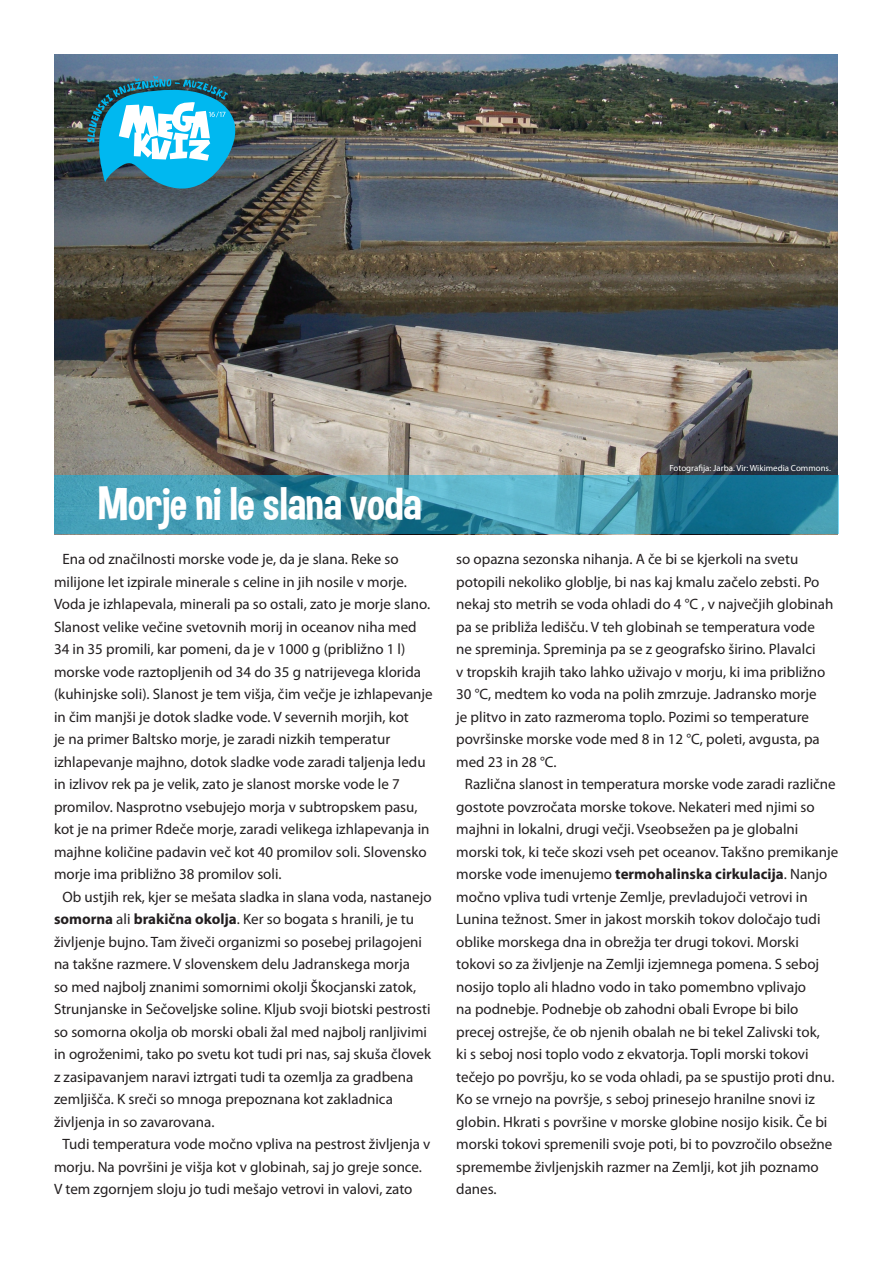
<style>
.page{position:relative;width:893px;height:1263px;background:#fff}
.page>*{position:absolute;margin:0;border:0;box-sizing:border-box;transform-origin:0 0}
.t1{font:46.5px "Dimbo";color:#fff}
.t2{font:15px/22.5px "Myriad Pro";color:#231f20}
.t3{font:8.85px "Myriad Pro";color:#fff}
.s1{font-weight:700}
</style>
<div class="page">
<img style="left:54px;top:54px;width:784px;height:421px">
<svg style="left:54px;top:475px;width:785px;height:59px;background:#3d94ac"></svg>
<svg style="left:87px;top:76px;width:148px;height:113px"></svg>
<p class="t1" style="left:99px;top:476px;width:324px">Morje ni le slana voda</p>
<p class="t2" style="left:54px;top:547px;width:380px;text-indent:9px">Ena od značilnosti morske vode je, da je slana. Reke so milijone let izpirale minerale s celine in jih nosile v morje.<br>Voda je izhlapevala, minerali pa so ostali, zato je morje slano.<br>Slanost velike večine svetovnih morij in oceanov niha med 34 in 35 promili, kar pomeni, da je v 1000 g (približno 1 l) morske vode raztopljenih od 34 do 35 g natrijevega klorida (kuhinjske soli). Slanost je tem višja, čim večje je izhlapevanje in čim manjši je dotok sladke vode. V severnih morjih, kot<br>je na primer Baltsko morje, je zaradi nizkih temperatur izhlapevanje majhno, dotok sladke vode zaradi taljenja ledu in izlivov rek pa je velik, zato je slanost morske vode le 7 promilov. Nasprotno vsebujejo morja v subtropskem pasu, kot je na primer Rdeče morje, zaradi velikega izhlapevanja in majhne količine padavin več kot 40 promilov soli. Slovensko morje ima približno 38 promilov soli.</p>
<p class="t2" style="left:54px;top:885px;width:379px;text-indent:9px">Ob ustjih rek, kjer se mešata sladka in slana voda, nastanejo <span class="s1">somorna</span> ali <span class="s1">brakična okolja</span>. Ker so bogata s hranili, je tu življenje bujno. Tam živeči organizmi so posebej prilagojeni na takšne razmere. V slovenskem delu Jadranskega morja<br>so med najbolj znanimi somornimi okolji Škocjanski zatok, Strunjanske in Sečoveljske soline. Kljub svoji biotski pestrosti so somorna okolja ob morski obali žal med najbolj ranljivimi in ogroženimi, tako po svetu kot tudi pri nas, saj skuša človek z zasipavanjem naravi iztrgati tudi ta ozemlja za gradbena zemljišča. K sreči so mnoga prepoznana kot zakladnica življenja in so zavarovana.</p>
<p class="t2" style="left:54px;top:1132px;width:378px;text-indent:9px">Tudi temperatura vode močno vpliva na pestrost življenja v morju. Na površini je višja kot v globinah, saj jo greje sonce.<br>V tem zgornjem sloju jo tudi mešajo vetrovi in valovi, zato</p>
<p class="t3" style="left:669px;top:462px;width:163px">Fotografija: Jarba. Vir: Wikimedia Commons.</p>
<p class="t2" style="left:456px;top:547px;width:379px">so opazna sezonska nihanja. A če bi se kjerkoli na svetu potopili nekoliko globlje, bi nas kaj kmalu začelo zebsti. Po nekaj sto metrih se voda ohladi do 4 °C , v največjih globinah pa se približa ledišču. V teh globinah se temperatura vode ne spreminja. Spreminja pa se z geografsko širino. Plavalci<br>v tropskih krajih tako lahko uživajo v morju, ki ima približno 30 °C, medtem ko voda na polih zmrzuje. Jadransko morje<br>je plitvo in zato razmeroma toplo. Pozimi so temperature površinske morske vode med 8 in 12 °C, poleti, avgusta, pa med 23 in 28 °C.</p>
<p class="t2" style="left:456px;top:772px;width:384px;text-indent:9px">Različna slanost in temperatura morske vode zaradi različne gostote povzročata morske tokove. Nekateri med njimi so majhni in lokalni, drugi večji. Vseobsežen pa je globalni morski tok, ki teče skozi vseh pet oceanov. Takšno premikanje morske vode imenujemo <span class="s1">termohalinska cirkulacija</span>. Nanjo močno vpliva tudi vrtenje Zemlje, prevladujoči vetrovi in Lunina težnost. Smer in jakost morskih tokov določajo tudi oblike morskega dna in obrežja ter drugi tokovi. Morski tokovi so za življenje na Zemlji izjemnega pomena. S seboj nosijo toplo ali hladno vodo in tako pomembno vplivajo<br>na podnebje. Podnebje ob zahodni obali Evrope bi bilo precej ostrejše, če ob njenih obalah ne bi tekel Zalivski tok,<br>ki s seboj nosi toplo vodo z ekvatorja. Topli morski tokovi tečejo po površju, ko se voda ohladi, pa se spustijo proti dnu.<br>Ko se vrnejo na površje, s seboj prinesejo hranilne snovi iz globin. Hkrati s površine v morske globine nosijo kisik. Če bi morski tokovi spremenili svoje poti, bi to povzročilo obsežne spremembe življenjskih razmer na Zemlji, kot jih poznamo danes.</p>
</div>
